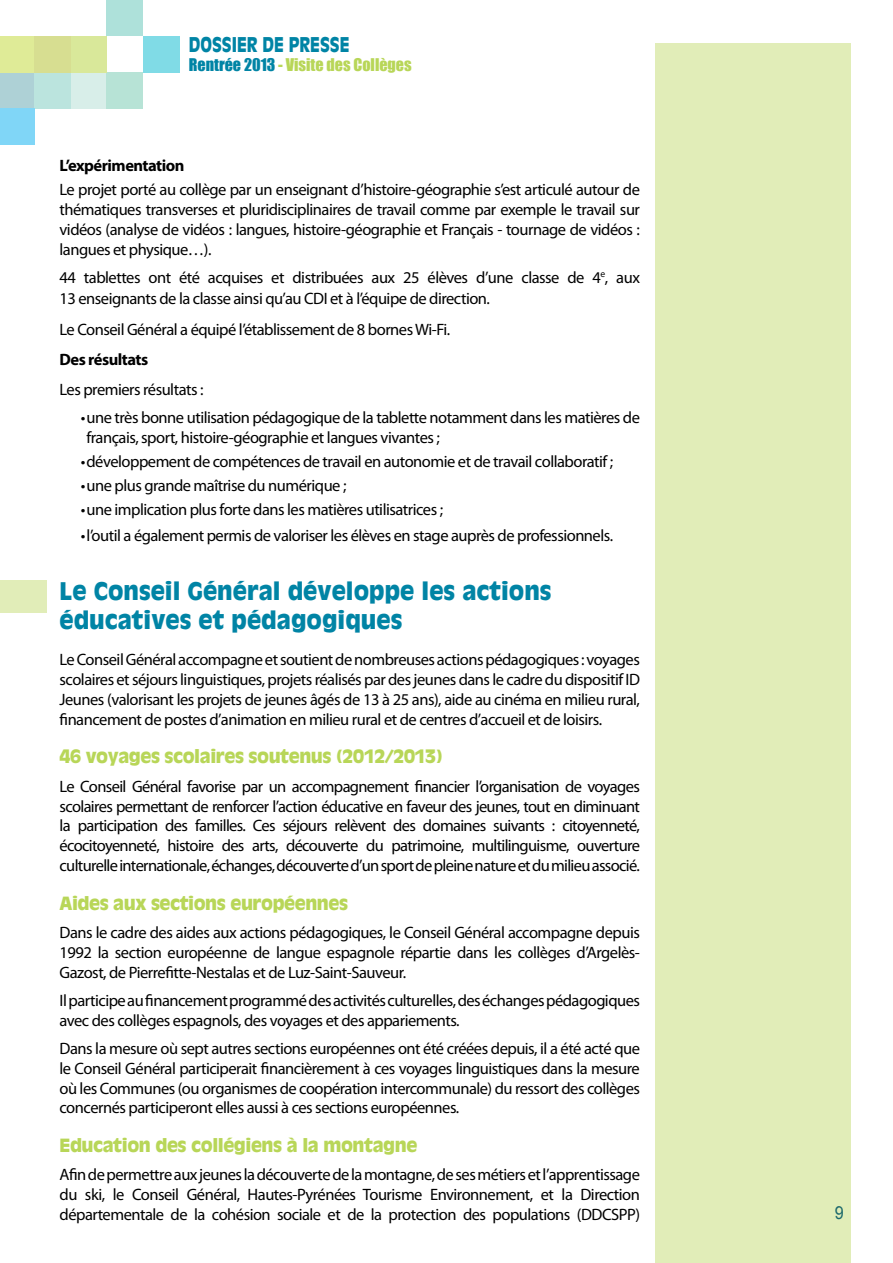
<style>
.page{position:relative;width:893px;height:1263px;background:#fff}
.page>*{position:absolute;margin:0;border:0;box-sizing:border-box;transform-origin:0 0}
.t1{font:900 24px/28.8px "Antique Olive Std";color:#0084a5}
.t2{font:900 20.1px "Antique Olive Std";color:#0084a5;scale:.8 1}
.t3{font:900 18px "Antique Olive Std";letter-spacing:-.025em;color:#b8d658}
.t4{font:18px "Arial";color:#1b686b;scale:.9 1}
.t5{font:16.5px/19.8px "Myriad Pro";letter-spacing:-.03em;color:#000;text-align:justify}
.t6{font:700 16.5px "Myriad Pro";letter-spacing:-.03em;color:#000}
.t7{font:16.05px "Impact";color:#b8d658}
.s1{color:#0084a5}
</style>
<div class="page">
<div style="left:655px;top:43px;width:195px;height:1220px;background:#e1edb8"></div>
<div style="left:71px;top:72px;width:36px;height:36px;background:#d8eee9"></div>
<div style="left:107px;top:72px;width:36px;height:36px;background:#b7e3d6"></div>
<div style="left:0;top:72px;width:34px;height:36px;background:#aed1d6"></div>
<div style="left:71px;top:36px;width:36px;height:36px;background:#d9e89a"></div>
<div style="left:107px;top:0;width:36px;height:36px;background:#aee1da"></div>
<div style="left:143px;top:36px;width:36px;height:36px;background:#80dbe6"></div>
<div style="left:0;top:36px;width:34px;height:36px;background:#dfeb97"></div>
<div style="left:34px;top:72px;width:37px;height:36px;background:#bbe4de"></div>
<div style="left:0;top:108px;width:35px;height:37px;background:#80d6f7"></div>
<div style="left:34px;top:36px;width:37px;height:36px;background:#d7de91"></div>
<div style="left:0;top:580px;width:47px;height:33px;background:#e1edb8"></div>
<p class="t2" style="left:189px;top:33px;width:202px">DOSSIER DE PRESSE</p>
<p class="t7" style="left:189px;top:53px;width:224px"><span class="s1">Rentrée 2013</span> - Visite des Collèges</p>
<p class="t6" style="left:60px;top:155px;width:127px">L’expérimentation</p>
<p class="t5" style="left:60px;top:179px;width:582px">Le projet porté au collège par un enseignant d’histoire-géographie s’est articulé autour de thématiques transverses et pluridisciplinaires de travail comme par exemple le travail sur vidéos (analyse de vidéos : langues, histoire-géographie et Français - tournage de vidéos : langues et physique…).</p>
<p class="t5" style="left:60px;top:266px;width:582px;line-height:21.6px">44 tablettes ont été acquises et distribuées aux 25 élèves d’une classe de 4<sup>e</sup>, aux<br>13 enseignants de la classe ainsi qu’au CDI et à l’équipe de direction.</p>
<p class="t5" style="left:60px;top:319px;width:392px">Le Conseil Général a équipé l’établissement de 8 bornes Wi-Fi.</p>
<p class="t6" style="left:60px;top:348px;width:90px">Des résultats</p>
<p class="t5" style="left:60px;top:379px;width:145px">Les premiers résultats :</p>
<p class="t5" style="left:87px;top:407px;width:555px;text-indent:-6px">• une très bonne utilisation pédagogique de la tablette notamment dans les matières de français, sport, histoire-géographie et langues vivantes ;</p>
<p class="t5" style="left:81px;top:451px;width:534px">• développement de compétences de travail en autonomie et de travail collaboratif ;</p>
<p class="t5" style="left:81px;top:475px;width:267px">• une plus grande maîtrise du numérique ;</p>
<p class="t5" style="left:81px;top:499px;width:364px">• une implication plus forte dans les matières utilisatrices ;</p>
<p class="t5" style="left:81px;top:525px;width:534px">• l’outil a également permis de valoriser les élèves en stage auprès de professionnels.</p>
<h1 class="t1" style="left:60px;top:577px;width:494px">Le Conseil Général développe les actions éducatives et pédagogiques</h1>
<p class="t5" style="left:60px;top:650px;width:582px">Le Conseil Général accompagne et soutient de nombreuses actions pédagogiques : voyages scolaires et séjours linguistiques, projets réalisés par des jeunes dans le cadre du dispositif ID Jeunes (valorisant les projets de jeunes âgés de 13 à 25 ans), aide au cinéma en milieu rural, financement de postes d’animation en milieu rural et de centres d’accueil et de loisirs.</p>
<p class="t3" style="left:60px;top:746px;width:385px">46 voyages scolaires soutenus (2012/2013)</p>
<p class="t5" style="left:60px;top:776px;width:582px">Le Conseil Général favorise par un accompagnement financier l’organisation de voyages scolaires permettant de renforcer l’action éducative en faveur des jeunes, tout en diminuant la participation des familles. Ces séjours relèvent des domaines suivants : citoyenneté, écocitoyenneté, histoire des arts, découverte du patrimoine, multilinguisme, ouverture culturelle internationale, échanges, découverte d’un sport de pleine nature et du milieu associé.</p>
<p class="t3" style="left:60px;top:892px;width:290px">Aides aux sections européennes</p>
<p class="t5" style="left:60px;top:922px;width:582px">Dans le cadre des aides aux actions pédagogiques, le Conseil Général accompagne depuis 1992 la section européenne de langue espagnole répartie dans les collèges d’Argelès-Gazost, de Pierrefitte-Nestalas et de Luz-Saint-Sauveur.</p>
<p class="t5" style="left:60px;top:990px;width:582px">Il participe au financement programmé des activités culturelles, des échanges pédagogiques avec des collèges espagnols, des voyages et des appariements.</p>
<p class="t5" style="left:60px;top:1038px;width:582px">Dans la mesure où sept autres sections européennes ont été créées depuis, il a été acté que le Conseil Général participerait financièrement à ces voyages linguistiques dans la mesure où les Communes (ou organismes de coopération intercommunale) du ressort des collèges concernés participeront elles aussi à ces sections européennes.</p>
<p class="t3" style="left:60px;top:1134px;width:359px">Education des collégiens à la montagne</p>
<p class="t5" style="left:60px;top:1164px;width:582px">Afin de permettre aux jeunes la découverte de la montagne, de ses métiers et l’apprentissage du ski, le Conseil Général, Hautes-Pyrénées Tourisme Environnement, et la Direction départementale de la cohésion sociale et de la protection des populations (DDCSPP)</p>
<p class="t4" style="left:835px;top:1201px;width:12px">9</p>
</div>
